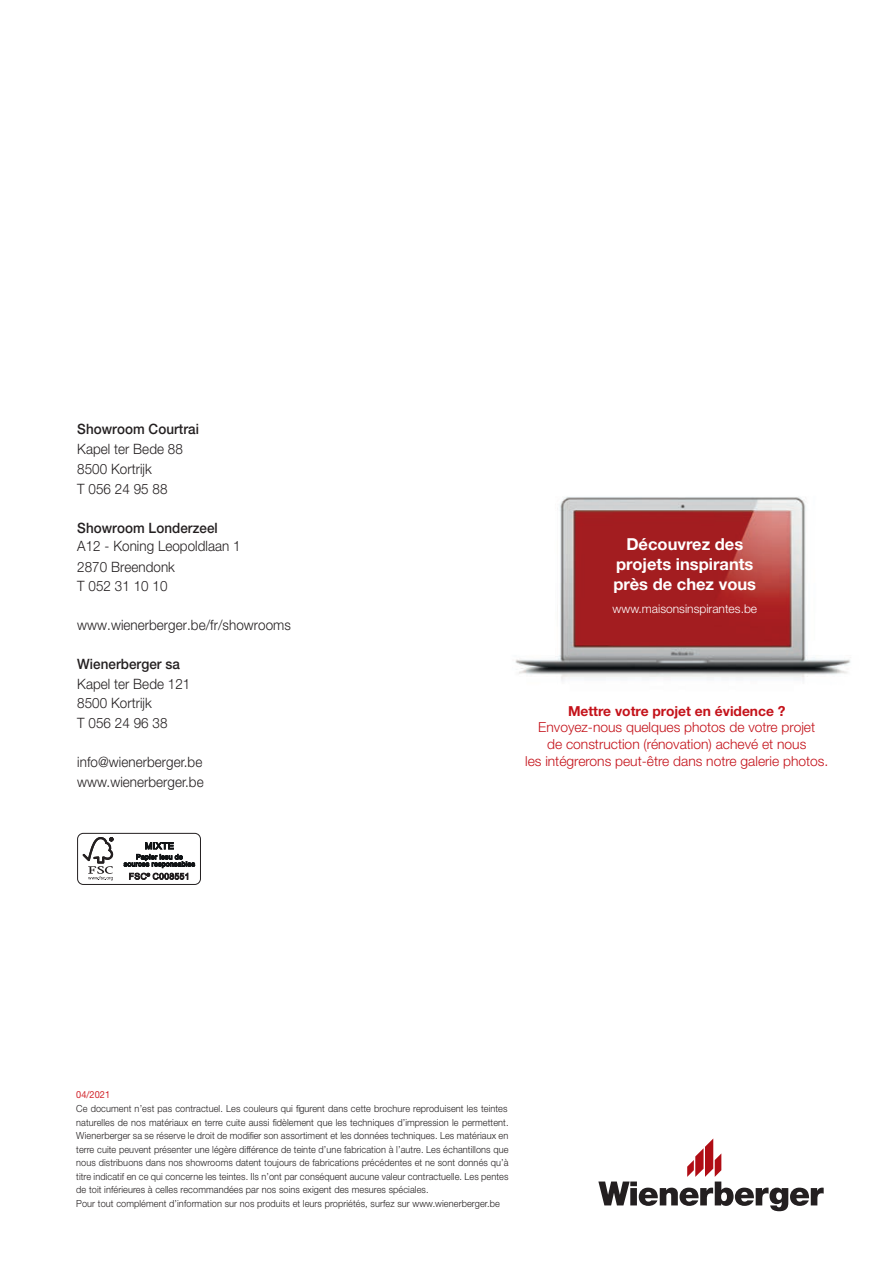
<style>
.page{position:relative;width:893px;height:1263px;background:#fff}
.page>*{position:absolute;margin:0;border:0;box-sizing:border-box;transform-origin:0 0}
.t1{font:700 16.5px/19.8px "Helvetica Neue LT Std";color:#fff;text-align:center}
.t2{font:300 14.25px/19.5px "Helvetica Neue LT Std";letter-spacing:.005em;color:#231f20;scale:.94 1}
.t3{font:500 14.25px "Helvetica Neue LT Std";letter-spacing:.005em;color:#231f20;scale:.94 1}
.t4{font:300 13.8px/16.5px "Helvetica Neue LT Std";color:#c4121a;text-align:center}
.t5{font:700 13.8px "Helvetica Neue LT Std";color:#c4121a}
.t6{font:300 12px "Helvetica Neue LT Std";color:#fff}
.t7{font:300 9.75px/13.5px "Helvetica Neue LT Std";letter-spacing:.01em;color:#231f20;scale:.94 1}
.t8{font:9.75px "Helvetica Neue LT Std";letter-spacing:.005em;color:#d1232a;scale:.94 1}
</style>
<div class="page">
<svg style="left:598px;top:1138px;width:225px;height:72px"></svg>
<img style="left:515px;top:497px;width:336px;height:184px">
<div style="left:77px;top:832px;width:124px;height:52px;border:1px solid #231f20;border-radius:6px"></div>
<svg style="left:82px;top:837px;width:31px;height:43px"></svg>
<svg style="left:124px;top:842px;width:71px;height:37px"></svg>
<h2 class="t3" style="left:77px;top:420px;width:131px">Showroom Courtrai</h2>
<h2 class="t2" style="left:77px;top:438px;width:114px">Kapel ter Bede 88<br>8500 Kortrijk<br>T 056 24 95 88</h2>
<h2 class="t3" style="left:77px;top:519px;width:151px">Showroom Londerzeel</h2>
<h2 class="t2" style="left:77px;top:535px;width:175px;line-height:20px">A12 - Koning Leopoldlaan 1<br>2870 Breendonk<br>T 052 31 10 10</h2>
<h2 class="t2" style="left:77px;top:615px;width:229px">www.wienerberger.be/fr/showrooms</h2>
<h2 class="t3" style="left:77px;top:655px;width:111px">Wienerberger sa</h2>
<h2 class="t2" style="left:77px;top:673px;width:122px">Kapel ter Bede 121<br>8500 Kortrijk<br>T 056 24 96 38</h2>
<h2 class="t2" style="left:77px;top:751px;width:136px">info@wienerberger.be www.wienerberger.be</h2>
<h1 class="t1" style="left:613px;top:534px;width:144px">Découvrez des projets inspirants près de chez vous</h1>
<p class="t6" style="left:612px;top:601px;width:146px">www.maisonsinspirantes.be</p>
<h3 class="t5" style="left:567px;top:702px;width:219px">Mettre votre projet en évidence ?</h3>
<h3 class="t4" style="left:525px;top:718px;width:304px">Envoyez-nous quelques photos de votre projet<br>de construction (rénovation) achevé et nous<br>les intégrerons peut-être dans notre galerie photos.</h3>
<p class="t8" style="left:76px;top:1088px;width:38px">04/2021</p>
<p class="t7" style="left:76px;top:1101px;width:461px">Ce document n’est pas contractuel. Les couleurs qui figurent dans cette brochure reproduisent les teintes naturelles de nos matériaux en terre cuite aussi fidèlement que les techniques d’impression le permettent.<br>Wienerberger sa se réserve le droit de modifier son assortiment et les données techniques. Les matériaux en terre cuite peuvent présenter une légère différence de teinte d’une fabrication à l’autre. Les échantillons que nous distribuons dans nos showrooms datent toujours de fabrications précédentes et ne sont donnés qu’à titre indicatif en ce qui concerne les teintes. Ils n’ont par conséquent aucune valeur contractuelle. Les pentes de toit inférieures à celles recommandées par nos soins exigent des mesures spéciales.<br>Pour tout complément d’information sur nos produits et leurs propriétés, surfez sur www.wienerberger.be</p>
</div>
